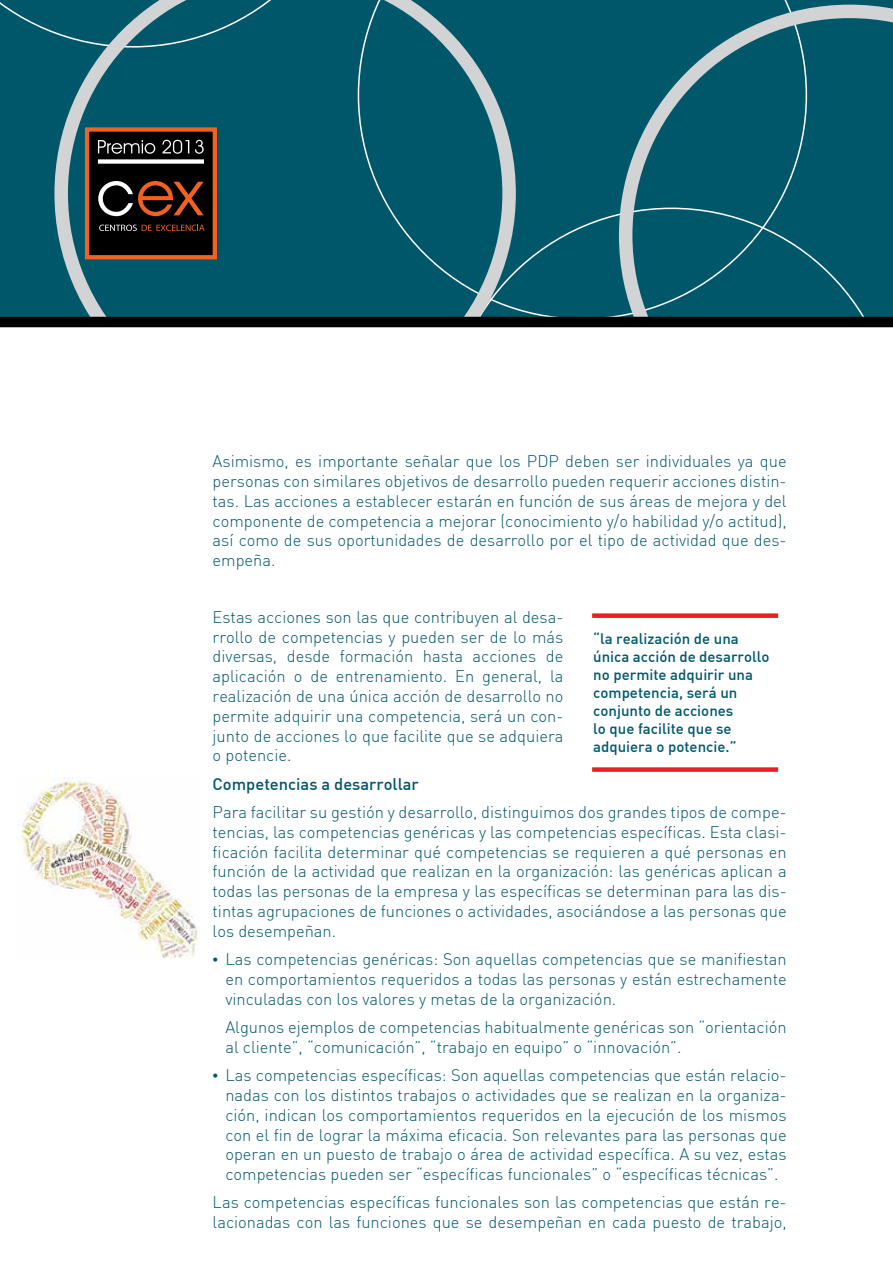
<style>
.page{position:relative;width:893px;height:1263px;background:#fff}
.page>*{position:absolute;margin:0;border:0;box-sizing:border-box;transform-origin:0 0}
.t1{font:300 16.5px/19.8px "DIN";color:#00576a;text-align:justify}
.t2{font:500 16.5px "DIN";color:#00576a}
.t3{font:500 15px/18px "DIN";color:#00576a}
.s1{font-family:"Times New Roman";font-weight:400}
</style>
<div class="page">
<div style="left:0;top:0;width:893px;height:322px;background:#00576a"></div>
<svg style="left:0;top:2px;width:54px;height:32px"></svg>
<svg style="left:619px;top:5px;width:273px;height:312px"></svg>
<svg style="left:54px;top:0;width:462px;height:317px"></svg>
<div style="left:87px;top:129px;width:128px;height:128px;background:#000"></div>
<div style="left:85px;top:127px;width:132px;height:132px;border:4px solid #f16122"></div>
<svg style="left:99px;top:225px;width:106px;height:6px"></svg>
<svg style="left:98px;top:181px;width:106px;height:35px"></svg>
<div style="left:98px;top:159px;width:106px;height:5px;background:#fff"></div>
<svg style="left:98px;top:140px;width:106px;height:14px"></svg>
<svg style="left:892px;top:8px;width:1px;height:309px"></svg>
<div style="left:0;top:317px;width:893px;height:10px;background:#000"></div>
<img style="left:17px;top:777px;width:182px;height:181px">
<div style="left:592px;top:613px;width:186px;height:5px;background:#ed1d24"></div>
<div style="left:592px;top:767px;width:186px;height:5px;background:#ed1d24"></div>
<p class="t1" style="left:213px;top:451px;width:576px">Asimismo, es importante señalar que los PDP deben ser individuales ya que personas con similares objetivos de desarrollo pueden requerir acciones distin&shy;tas. Las acciones a establecer estarán en función de sus áreas de mejora y del componente de competencia a mejorar (conocimiento y/o habilidad y/o actitud), así como de sus oportunidades de desarrollo por el tipo de actividad que des&shy;empeña.</p>
<p class="t1" style="left:213px;top:607px;width:352px">Estas acciones son las que contribuyen al desa&shy;rrollo de competencias y pueden ser de lo más diversas, desde formación hasta acciones de aplicación o de entrenamiento. En general, la realización de una única acción de desarrollo no permite adquirir una competencia, será un con&shy;junto de acciones lo que facilite que se adquiera o potencie.</p>
<p class="t2" style="left:213px;top:773px;width:208px">Competencias a desarrollar</p>
<p class="t1" style="left:213px;top:802px;width:576px">Para facilitar su gestión y desarrollo, distinguimos dos grandes tipos de compe&shy;tencias, las competencias genéricas y las competencias específicas. Esta clasi&shy;ficación facilita determinar qué competencias se requieren a qué personas en función de la actividad que realizan en la organización: las genéricas aplican a todas las personas de la empresa y las específicas se determinan para las dis&shy;tintas agrupaciones de funciones o actividades, asociándose a las personas que los desempeñan.</p>
<p class="t1" style="left:225px;top:949px;width:563px;text-indent:-13px"><span class="s1">•</span> Las competencias genéricas: Son aquellas competencias que se manifiestan en comportamientos requeridos a todas las personas y están estrechamente vinculadas con los valores y metas de la organización.</p>
<p class="t1" style="left:225px;top:1017px;width:563px">Algunos ejemplos de competencias habitualmente genéricas son “orientación al cliente”, “comunicación”, “trabajo en equipo” o “innovación”.</p>
<p class="t1" style="left:225px;top:1065px;width:563px;text-indent:-13px"><span class="s1">•</span> Las competencias específicas: Son aquellas competencias que están relacio&shy;nadas con los distintos trabajos o actividades que se realizan en la organiza&shy;ción, indican los comportamientos requeridos en la ejecución de los mismos con el fin de lograr la máxima eficacia. Son relevantes para las personas que operan en un puesto de trabajo o área de actividad específica. A su vez, estas competencias pueden ser “específicas funcionales” o “específicas técnicas”.</p>
<p class="t1" style="left:213px;top:1192px;width:576px">Las competencias específicas funcionales son las competencias que están re&shy;lacionadas con las funciones que se desempeñan en cada puesto de trabajo,</p>
<p class="t3" style="left:593px;top:629px;width:178px">“la realización de una única acción de desarrollo no permite adquirir una competencia, será un conjunto de acciones<br>lo que facilite que se adquiera o potencie.”</p>
</div>
